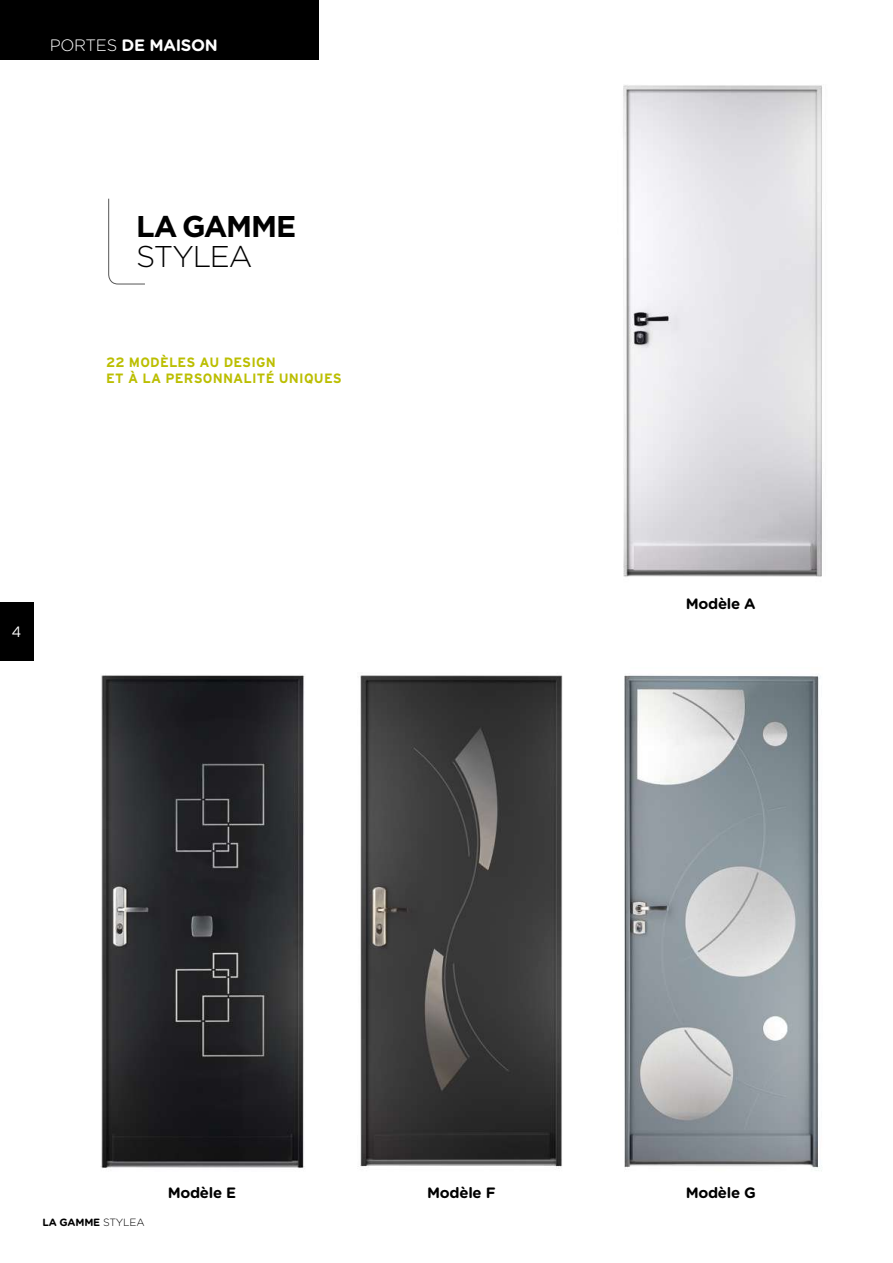
<style>
.page{position:relative;width:893px;height:1263px;background:#fff}
.page>*{position:absolute;margin:0;border:0;box-sizing:border-box;transform-origin:0 0}
.t1{font:700 30px "Gotham";letter-spacing:-.035em;color:#000}
.t2{font:300 30px "Gotham";letter-spacing:-.045em;color:#000}
.t3{font:700 16.5px "Gotham Rounded";letter-spacing:-.02em;color:#fff}
.t4{font:700 15px "Gotham Rounded";letter-spacing:-.02em;color:#000}
.t5{font:300 15px "Interstate";color:#fff}
.t6{font:700 13.5px/16.2px "Interstate";letter-spacing:.015em;color:#bbbe00}
.t7{font:700 10.5px "Gotham Rounded";letter-spacing:-.02em;color:#000}
.s1{font-weight:300}
</style>
<div class="page">
<div style="left:0;top:0;width:319px;height:60px;background:#000"></div>
<div style="left:0;top:602px;width:34px;height:59px;background:#000"></div>
<svg style="left:108px;top:198px;width:37px;height:86px"></svg>
<img style="left:623px;top:85px;width:199px;height:492px">
<img style="left:100px;top:675px;width:205px;height:494px">
<img style="left:360px;top:675px;width:203px;height:494px">
<img style="left:624px;top:675px;width:198px;height:496px">
<p class="t3" style="left:50px;top:33px;width:170px"><span class="s1">PORTES</span> DE MAISON</p>
<h1 class="t1" style="left:136px;top:206px;width:162px">LA GAMME</h1>
<h1 class="t2" style="left:136px;top:237px;width:118px">STYLEA</h1>
<p class="t6" style="left:106px;top:354px;width:237px">22 MODÈLES AU DESIGN<br>ET À LA PERSONNALITÉ UNIQUES</p>
<p class="t5" style="left:12px;top:623px;width:11px">4</p>
<p class="t4" style="left:686px;top:593px;width:71px">Modèle A</p>
<p class="t7" style="left:43px;top:1214px;width:104px">LA GAMME <span class="s1">STYLEA</span></p>
<p class="t4" style="left:168px;top:1182px;width:70px">Modèle E</p>
<p class="t4" style="left:427px;top:1182px;width:70px">Modèle F</p>
<p class="t4" style="left:686px;top:1182px;width:72px">Modèle G</p>
</div>
